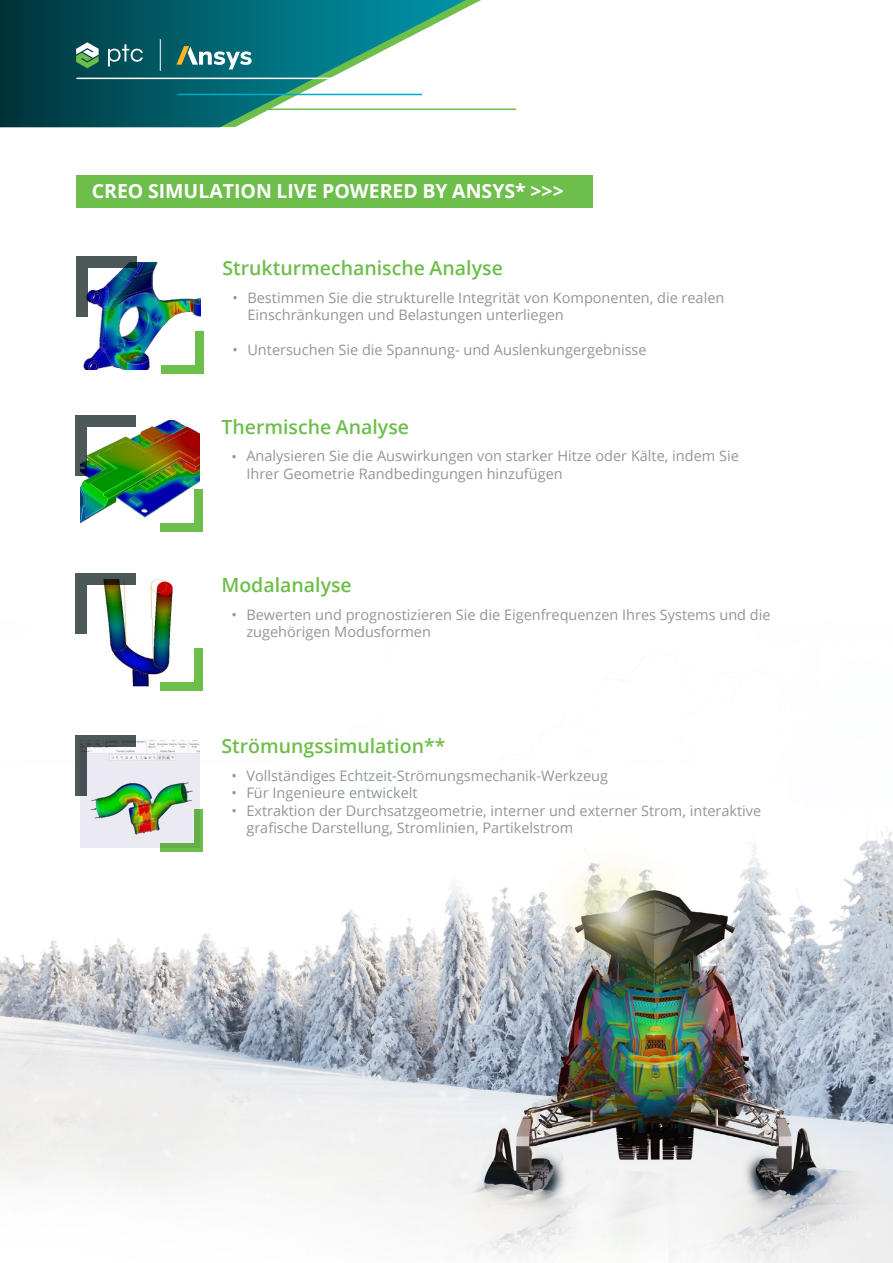
<style>
.page{position:relative;width:893px;height:1263px;background:#fff}
.page>*{position:absolute;margin:0;border:0;box-sizing:border-box;transform-origin:0 0}
.t1{font:600 19.5px "Open Sans";color:#6ebe4b}
.t2{font:700 19.5px "Open Sans";color:#fff}
.t3{font:14.55px/17.4px "Open Sans";color:#939598}
</style>
<div class="page">
<img style="left:0;top:655px;width:893px;height:608px">
<div style="left:76px;top:175px;width:517px;height:32px;background:#6ebe4b"></div>
<img style="left:81px;top:421px;width:118px;height:103px">
<div style="left:75px;top:415px;width:61px;height:12px;background:#4d5859"></div>
<div style="left:75px;top:415px;width:12px;height:61px;background:#4d5859"></div>
<div style="left:160px;top:524px;width:43px;height:8px;background:#6ebe4b"></div>
<div style="left:194px;top:490px;width:9px;height:42px;background:#6ebe4b"></div>
<img style="left:81px;top:579px;width:113px;height:107px">
<svg style="left:87px;top:573px;width:49px;height:12px"></svg>
<div style="left:75px;top:573px;width:12px;height:61px;background:#4d5859"></div>
<div style="left:160px;top:682px;width:43px;height:8px;background:#6ebe4b"></div>
<div style="left:194px;top:648px;width:9px;height:42px;background:#6ebe4b"></div>
<img style="left:83px;top:262px;width:117px;height:107px">
<div style="left:76px;top:256px;width:61px;height:12px;background:#4d5859"></div>
<div style="left:76px;top:256px;width:12px;height:61px;background:#4d5859"></div>
<div style="left:161px;top:365px;width:43px;height:8px;background:#6ebe4b"></div>
<div style="left:195px;top:331px;width:9px;height:42px;background:#6ebe4b"></div>
<svg style="left:0;top:0;width:176px;height:127px;background:#01464f"></svg>
<hr style="left:257px;top:109px;width:259px;height:1px;background:#6ebe4b">
<hr style="left:77px;top:78px;width:258px;height:1px;background:#fff">
<img style="left:81px;top:740px;width:118px;height:107px">
<div style="left:75px;top:735px;width:61px;height:11px;background:#4d5859"></div>
<div style="left:75px;top:735px;width:12px;height:60px;background:#4d5859"></div>
<svg style="left:160px;top:843px;width:34px;height:8px"></svg>
<svg style="left:194px;top:809px;width:9px;height:42px"></svg>
<svg style="left:76px;top:42px;width:23px;height:26px"></svg>
<svg style="left:108px;top:44px;width:35px;height:23px"></svg>
<hr style="left:160px;top:39px;width:1px;height:32px;background:#fff">
<svg style="left:176px;top:0;width:305px;height:127px"></svg>
<h1 class="t2" style="left:92px;top:177px;width:474px">CREO SIMULATION LIVE POWERED BY ANSYS* &gt;&gt;&gt;</h1>
<h1 class="t1" style="left:222px;top:255px;width:282px">Strukturmechanische Analyse</h1>
<p class="t3" style="left:247px;top:288px;width:478px">Bestimmen Sie die strukturelle Integrität von Komponenten, die realen<br>Einschränkungen und Belastungen unterliegen</p>
<p class="t3" style="left:247px;top:341px;width:401px">Untersuchen Sie die Spannung- und Auslenkungergebnisse</p>
<p class="t3" style="left:232px;top:288px;width:7px">•</p>
<p class="t3" style="left:232px;top:341px;width:7px">•</p>
<h1 class="t1" style="left:221px;top:413px;width:189px">Thermische Analyse</h1>
<p class="t3" style="left:246px;top:447px;width:494px">Analysieren Sie die Auswirkungen von starker Hitze oder Kälte, indem Sie<br>Ihrer Geometrie Randbedingungen hinzufügen</p>
<p class="t3" style="left:231px;top:447px;width:7px">•</p>
<h1 class="t1" style="left:221px;top:572px;width:132px">Modalanalyse</h1>
<p class="t3" style="left:246px;top:605px;width:526px">Bewerten und prognostizieren Sie die Eigenfrequenzen Ihres Systems und die zugehörigen Modusformen</p>
<p class="t3" style="left:231px;top:606px;width:7px">•</p>
<h1 class="t1" style="left:221px;top:733px;width:226px">Strömungssimulation**</h1>
<p class="t3" style="left:246px;top:767px;width:516px">Vollständiges Echtzeit-Strömungsmechanik-Werkzeug<br>Für Ingenieure entwickelt<br>Extraktion der Durchsatzgeometrie, interner und externer Strom, interaktive grafische Darstellung, Stromlinien, Partikelstrom</p>
<p class="t3" style="left:231px;top:767px;width:7px;text-align:justify">• • •</p>
</div>
